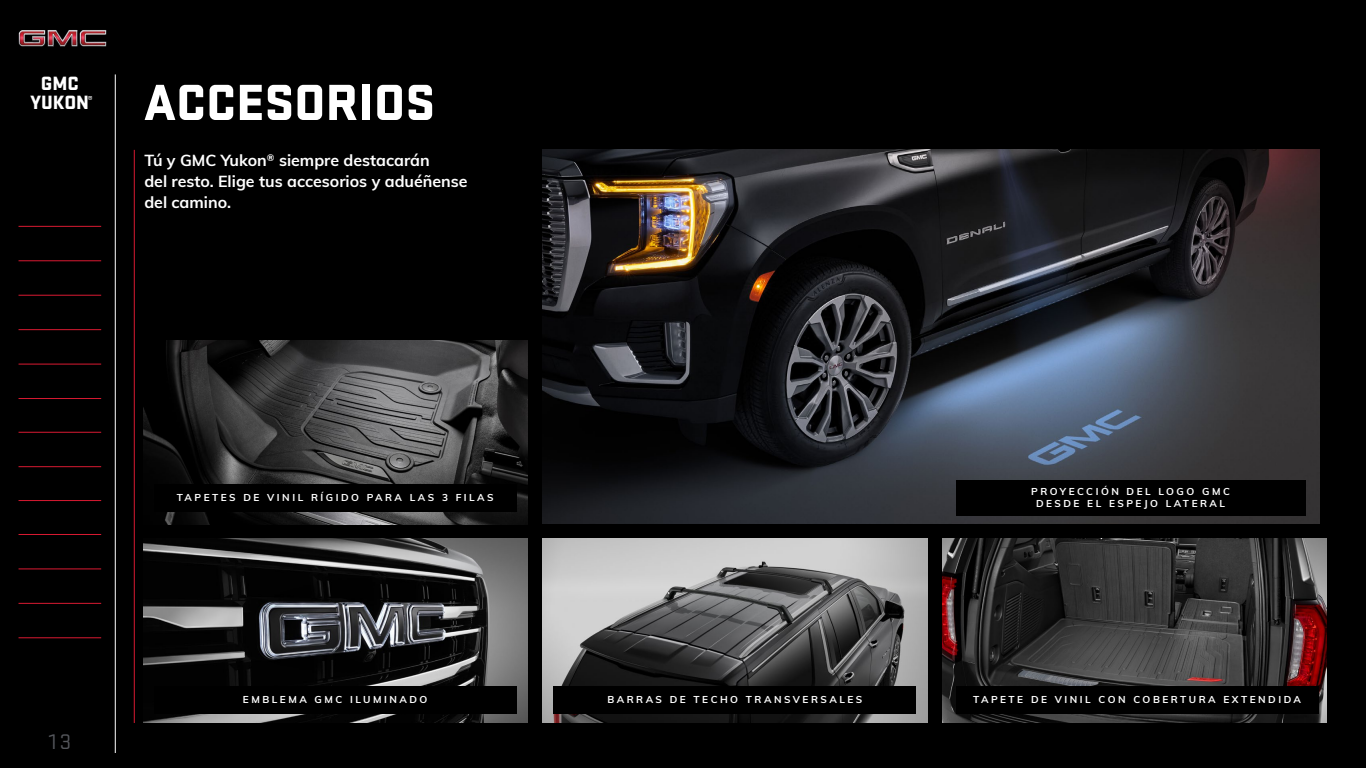
<style>
.page{position:relative;width:1366px;height:768px;background:#000}
.page>*{position:absolute;margin:0;border:0;box-sizing:border-box;transform-origin:0 0}
.t1{font:900 52.8px "Stratum GMC";color:#fff}
.t2{font:22px "Stratum GMC";color:#54565b}
.t3{font:900 20px/19px "Stratum GMC";color:#fff;text-align:center}
.t4{font:700 16px/21px "Muli";color:#fff}
.t5{font:700 10px/12px "Muli";letter-spacing:.25em;color:#fff;text-align:center}
.t6{font:900 9px "Stratum GMC";color:#fff}
</style>
<div class="page">
<img style="left:18px;top:30px;width:89px;height:17px">
<hr style="left:19px;top:261px;width:82px;height:1px;background:#da1a32">
<hr style="left:19px;top:226px;width:82px;height:1px;background:#da1a32">
<hr style="left:19px;top:295px;width:82px;height:1px;background:#da1a32">
<hr style="left:19px;top:329px;width:82px;height:1px;background:#da1a32">
<hr style="left:19px;top:364px;width:82px;height:1px;background:#da1a32">
<hr style="left:19px;top:398px;width:82px;height:1px;background:#da1a32">
<hr style="left:19px;top:432px;width:82px;height:1px;background:#da1a32">
<hr style="left:19px;top:466px;width:82px;height:1px;background:#da1a32">
<hr style="left:19px;top:500px;width:82px;height:1px;background:#da1a32">
<hr style="left:19px;top:534px;width:82px;height:1px;background:#da1a32">
<hr style="left:19px;top:569px;width:82px;height:1px;background:#da1a32">
<hr style="left:19px;top:603px;width:82px;height:1px;background:#da1a32">
<hr style="left:19px;top:638px;width:82px;height:1px;background:#da1a32">
<hr style="left:115px;top:74px;width:1px;height:679px;background:#fff">
<img style="left:143px;top:340px;width:384px;height:185px">
<div style="left:154px;top:484px;width:362px;height:28px;background:#000"></div>
<hr style="left:134px;top:150px;width:1px;height:573px;background:#da1a32">
<img style="left:543px;top:539px;width:384px;height:184px">
<img style="left:143px;top:539px;width:384px;height:184px">
<img style="left:942px;top:539px;width:385px;height:184px">
<img style="left:543px;top:150px;width:776px;height:373px">
<div style="left:956px;top:480px;width:349px;height:35px;background:#000"></div>
<div style="left:956px;top:686px;width:362px;height:28px;background:#000"></div>
<div style="left:554px;top:686px;width:362px;height:28px;background:#000"></div>
<div style="left:154px;top:686px;width:362px;height:28px;background:#000"></div>
<h3 class="t3" style="left:31px;top:72px;width:60px">GMC<br>YUKON</h3>
<p class="t6" style="left:88px;top:92px;width:6px">®</p>
<h1 class="t1" style="left:144px;top:64px;width:293px">ACCESORIOS</h1>
<h3 class="t4" style="left:144px;top:149px;width:325px">Tú y GMC Yukon<sup>®</sup> siempre destacarán<br>del resto. Elige tus accesorios y aduéñense del camino.</h3>
<h2 class="t2" style="left:49px;top:727px;width:24px">13</h2>
<p class="t5" style="left:177px;top:491px;width:318px">TAPETES DE VINIL RÍGIDO PARA LAS 3 FILAS</p>
<p class="t5" style="left:1031px;top:484px;width:200px">PROYECCIÓN DEL LOGO GMC<br>DESDE EL ESPEJO LATERAL</p>
<p class="t5" style="left:243px;top:693px;width:186px">EMBLEMA GMC ILUMINADO</p>
<p class="t5" style="left:607px;top:693px;width:256px">BARRAS DE TECHO TRANSVERSALES</p>
<p class="t5" style="left:973px;top:693px;width:329px">TAPETE DE VINIL CON COBERTURA EXTENDIDA</p>
</div>
